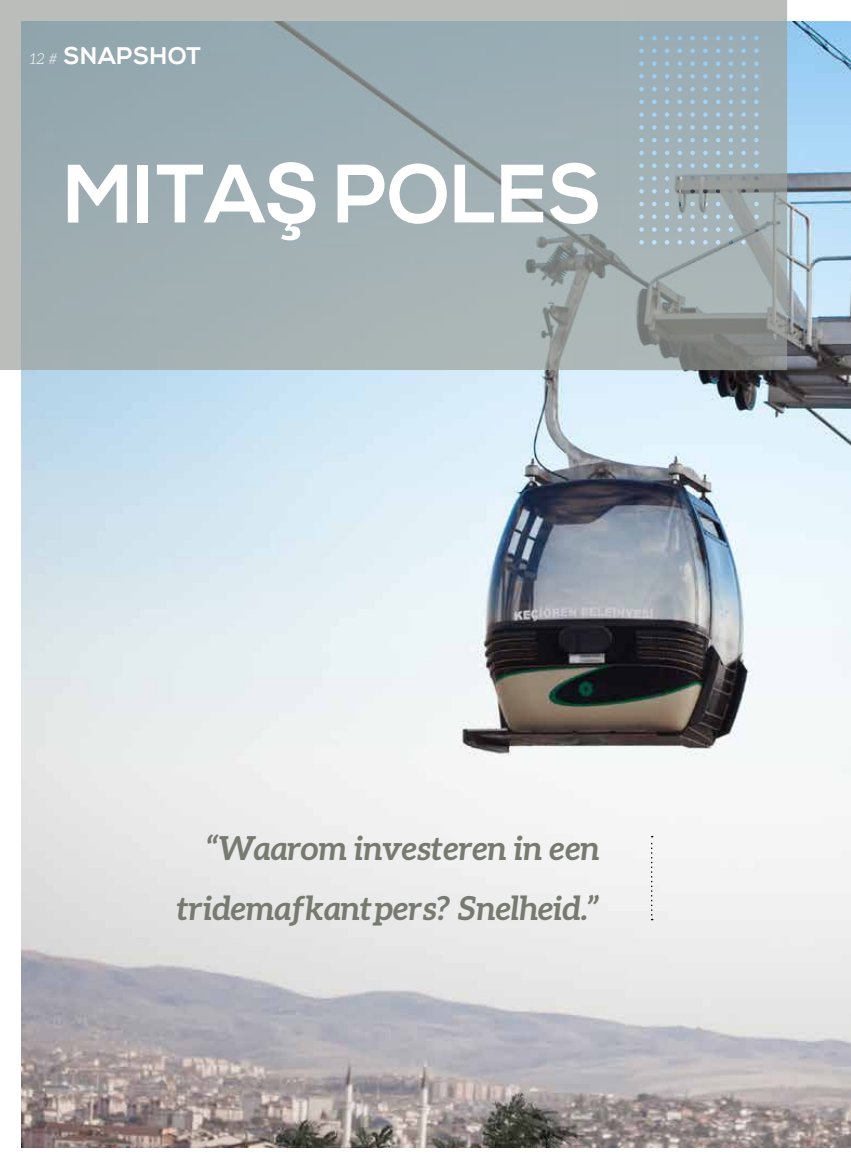
<style>
.page{position:relative;width:851px;height:1170px;background:#fff}
.page>*{position:absolute;margin:0;border:0;box-sizing:border-box;transform-origin:0 0}
.t1{font:700 82.5px "Nexa";color:#fff}
.t2{font:italic 700 33px/60px "Aleo";letter-spacing:-.01em;color:#777a71;text-align:right}
.t3{font:700 24px "Nexa";letter-spacing:.025em;color:#fff}
.t4{font:italic 300 15px "Aleo";color:#fff}
.s1{font-family:"Helvetica Neue"}
</style>
<div class="page">
<img style="left:21px;top:21px;width:829px;height:1127px">
<svg style="left:0;top:0;width:617px;height:370px;background:#a0afb2"></svg>
<svg style="left:617px;top:0;width:170px;height:370px;background:#9eabaf"></svg>
<svg style="left:650px;top:835px;width:2px;height:85px"></svg>
<p class="t3" style="left:64px;top:42px;width:139px">SNAPSHOT</p>
<p class="t4" style="left:30px;top:50px;width:29px">12 #</p>
<h1 class="t1" style="left:64px;top:146px;width:539px">MITA<span class="s1">Ş</span> POLES</h1>
<p class="t2" style="left:176px;top:817px;width:425px">“Waarom investeren in een tridemafkantpers? Snelheid.”</p>
</div>
